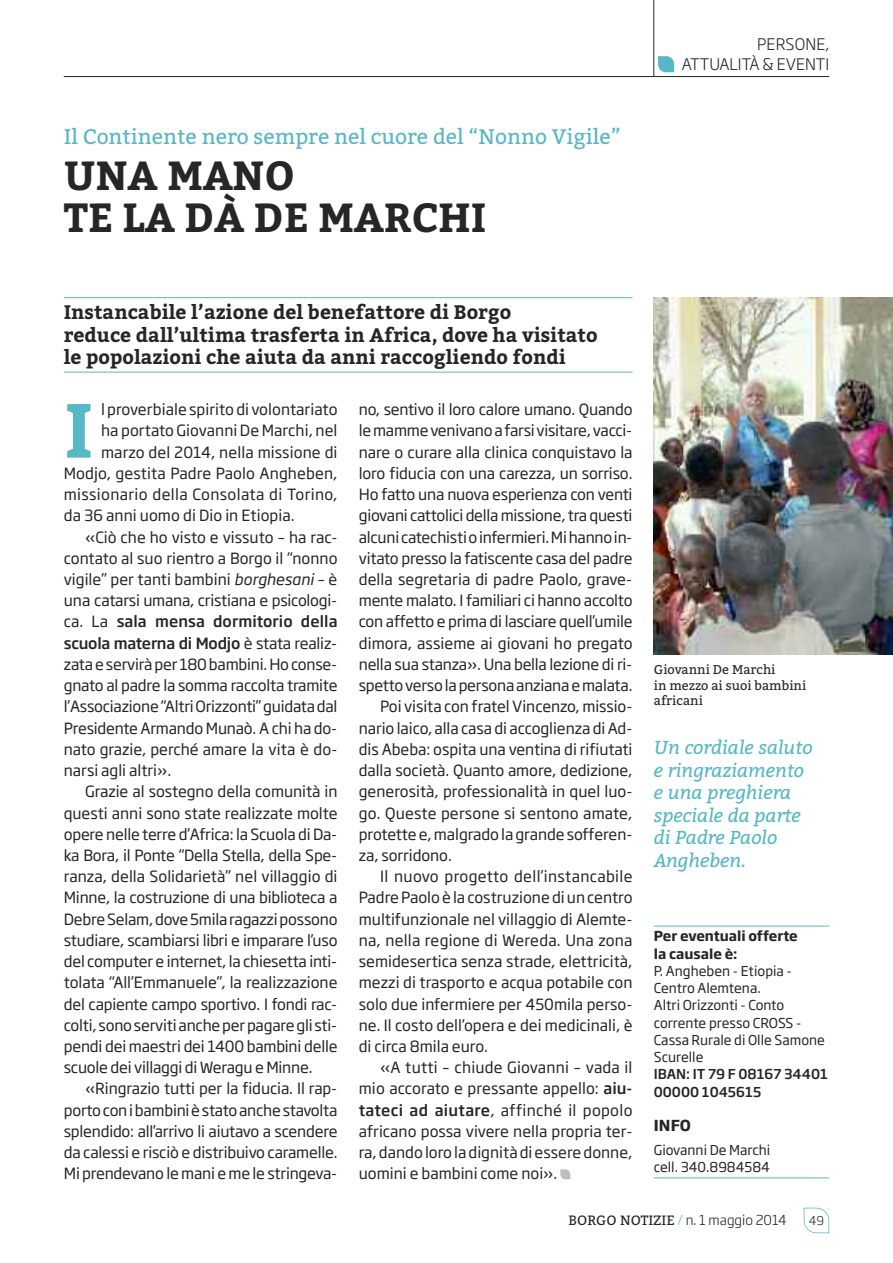
<style>
.page{position:relative;width:893px;height:1263px;background:#fff}
.page>*{position:absolute;margin:0;border:0;box-sizing:border-box;transform-origin:0 0}
.t1{font:700 76.35px "Bitter";color:#56b7c5}
.t2{font:700 40.5px/42px "Bitter";color:#272627}
.t3{font:21px "Bitter";color:#56b7c5}
.t4{font:700 19.5px/22.5px "Bitter";color:#272627}
.t5{font:italic 18.75px/22.5px "Bitter";color:#56b7c5}
.t6{font:300 15.75px/19.5px "Soho Gothic Std";letter-spacing:-.005em;color:#272627;text-align:right}
.t7{font:15.3px "Soho Gothic Std";letter-spacing:-.01em;color:#272627}
.t8{font:15.3px "Soho Gothic Std";letter-spacing:.02em;color:#272627}
.t9{font:15.3px "Soho Gothic Std";letter-spacing:.015em;color:#272627}
.t10{font:15.3px "Soho Gothic Std";letter-spacing:.025em;color:#272627}
.t11{font:500 15.3px "Soho Gothic Std";letter-spacing:-.015em;color:#272627}
.t12{font:15.3px "Soho Gothic Std";letter-spacing:.01em;color:#272627}
.t13{font:500 15.3px "Soho Gothic Std";letter-spacing:.005em;color:#272627}
.t14{font:700 15px "Soho Gothic Std";color:#272627}
.t15{font:13.5px/17.2px "Soho Gothic Std";color:#272627}
.t16{font:500 13.5px/17.2px "Soho Gothic Std";color:#272627}
.t17{font:700 13.5px/17.2px "Soho Gothic Std";color:#272627}
.t18{font:300 13.5px "Soho Gothic Std";color:#272627}
.t19{font:12.75px/15.8px "Bitter";color:#272627}
.t20{font:300 12px "Soho Gothic Std";color:#272627}
.s1{font-style:italic}
.s2{font-weight:400}
.s3{font-weight:500}
.s4{font-family:"Bitter";font-weight:400}
.s5{color:#56b7c5}
</style>
<div class="page">
<hr style="left:64px;top:76px;width:765px;height:1px;background:#272627">
<hr style="left:653px;top:0;width:1px;height:77px;background:#272627">
<svg style="left:658px;top:56px;width:16px;height:16px"></svg>
<svg style="left:804px;top:1208px;width:25px;height:25px"></svg>
<hr style="left:64px;top:297px;width:568px;height:1px;background:#56b7c5">
<hr style="left:64px;top:372px;width:568px;height:1px;background:#56b7c5">
<svg style="left:560px;top:1169px;width:10px;height:10px"></svg>
<hr style="left:654px;top:1177px;width:175px;height:1px;background:#56b7c5">
<hr style="left:654px;top:926px;width:175px;height:1px;background:#56b7c5">
<img style="left:654px;top:298px;width:239px;height:357px">
<h3 class="t3" style="left:64px;top:128px;width:558px">Il Continente nero sempre nel cuore del “Nonno Vigile”</h3>
<h2 class="t2" style="left:64px;top:158px;width:424px">UNA MANO<br>TE LA DÀ DE MARCHI</h2>
<p class="t6" style="left:682px;top:35px;width:149px">PERSONE,<br>ATTuALITà &amp; EVENTI</p>
<p class="t4" style="left:64px;top:303px;width:535px">Instancabile l’azione del benefattore di Borgo<br>reduce dall’ultima trasferta in Africa, dove ha visitato le popolazioni che aiuta da anni raccogliendo fondi</p>
<h1 class="t1" style="left:64px;top:398px;width:31px">I</h1>
<p class="t7" style="left:101px;top:401px;width:238px">lproverbialespiritodi volontariato</p>
<p class="t7" style="left:101px;top:422px;width:238px">ha portato giovanni De Marchi, nel</p>
<p class="t7" style="left:101px;top:443px;width:238px">marzo del 2014, nella missione di</p>
<p class="t7" style="left:64px;top:465px;width:275px">Modjo, gestita padre paolo Angheben,</p>
<p class="t10" style="left:64px;top:486px;width:275px">missionario della Consolata di Torino,</p>
<p class="t7" style="left:64px;top:507px;width:233px">da 36 anni uomo di Dio in Etiopia.</p>
<p class="t7" style="left:85px;top:528px;width:254px">«Ciò che ho visto e vissuto – ha rac-</p>
<p class="t7" style="left:64px;top:549px;width:275px">contato al suo rientro a Borgo il “nonno</p>
<p class="t7" style="left:64px;top:571px;width:275px">vigile” per tanti bambini <span class="s1">borghesani</span> – è</p>
<p class="t7" style="left:64px;top:592px;width:275px">una catarsi umana, cristiana e psicologi-</p>
<p class="t13" style="left:64px;top:613px;width:275px"><span class="s2">ca. La</span> sala mensa dormitorio della</p>
<p class="t11" style="left:64px;top:634px;width:275px">scuola materna di Modjo <span class="s2">è stata realiz-</span></p>
<p class="t7" style="left:64px;top:656px;width:275px">zataeserviràper180bambini.Hoconse-</p>
<p class="t7" style="left:64px;top:677px;width:275px">gnato al padre la somma raccolta tramite</p>
<p class="t7" style="left:64px;top:698px;width:275px">l’Associazione“AltriOrizzonti”guidatadal</p>
<p class="t7" style="left:64px;top:719px;width:275px">presidente Armando Munaò. A chi ha do-</p>
<p class="t7" style="left:64px;top:741px;width:275px">nato grazie, perché amare la vita è do-</p>
<p class="t7" style="left:64px;top:762px;width:109px">narsi agli altri».</p>
<p class="t7" style="left:85px;top:783px;width:254px">grazie al sostegno della comunità in</p>
<p class="t7" style="left:64px;top:804px;width:275px">questi anni sono state realizzate molte</p>
<p class="t7" style="left:64px;top:825px;width:275px">opere nelle terre d’Africa: la Scuola di Da-</p>
<p class="t7" style="left:64px;top:847px;width:275px">ka Bora, il ponte “Della Stella, della Spe-</p>
<p class="t7" style="left:64px;top:868px;width:275px">ranza, della Solidarietà” nel villaggio di</p>
<p class="t7" style="left:64px;top:889px;width:275px">Minne, la costruzione di una biblioteca a</p>
<p class="t7" style="left:64px;top:910px;width:275px">DebreSelam,dove5milaragazzipossono</p>
<p class="t7" style="left:64px;top:932px;width:275px">studiare, scambiarsi libri e imparare l’uso</p>
<p class="t7" style="left:64px;top:953px;width:275px">del computer e internet, la chiesetta inti-</p>
<p class="t7" style="left:64px;top:974px;width:275px">tolata “All’Emmanuele”, la realizzazione</p>
<p class="t7" style="left:64px;top:995px;width:275px">del capiente campo sportivo. I fondi rac-</p>
<p class="t7" style="left:64px;top:1016px;width:275px">colti,sonoservitiancheperpagareglisti-</p>
<p class="t7" style="left:64px;top:1038px;width:275px">pendi dei maestri dei 1400 bambini delle</p>
<p class="t7" style="left:64px;top:1059px;width:250px">scuole dei villaggi di Weragu e Minne.</p>
<p class="t7" style="left:85px;top:1080px;width:254px">«ringrazio tutti per la fiducia. Il rap-</p>
<p class="t7" style="left:64px;top:1101px;width:275px">portoconibambinièstatoanchestavolta</p>
<p class="t7" style="left:64px;top:1123px;width:275px">splendido: all’arrivo li aiutavo a scendere</p>
<p class="t7" style="left:64px;top:1144px;width:275px">da calessi e risciò e distribuivo caramelle.</p>
<p class="t7" style="left:64px;top:1165px;width:275px">Mi prendevano le mani e me le stringeva-</p>
<p class="t7" style="left:359px;top:401px;width:275px">no, sentivo il loro calore umano. Quando</p>
<p class="t7" style="left:359px;top:422px;width:275px">lemammevenivanoafarsivisitare,vacci-</p>
<p class="t7" style="left:359px;top:443px;width:275px">nare o curare alla clinica conquistavo la</p>
<p class="t7" style="left:359px;top:465px;width:275px">loro fiducia con una carezza, un sorriso.</p>
<p class="t7" style="left:359px;top:486px;width:275px">Ho fatto una nuova esperienza con venti</p>
<p class="t7" style="left:359px;top:507px;width:275px">giovani cattolicidellamissione, traquesti</p>
<p class="t7" style="left:359px;top:528px;width:275px">alcunicatechistioinfermieri.Mihannoin-</p>
<p class="t7" style="left:359px;top:549px;width:275px">vitato presso la fatiscente casa del padre</p>
<p class="t7" style="left:359px;top:571px;width:275px">della segretaria di padre paolo, grave-</p>
<p class="t7" style="left:359px;top:592px;width:275px">mente malato. I familiari ci hanno accolto</p>
<p class="t7" style="left:359px;top:613px;width:275px">con affetto e prima di lasciare quell’umile</p>
<p class="t7" style="left:359px;top:634px;width:275px">dimora, assieme ai giovani ho pregato</p>
<p class="t7" style="left:359px;top:656px;width:275px">nella sua stanza». Una bella lezione di ri-</p>
<p class="t7" style="left:359px;top:677px;width:275px">spettoversolapersonaanzianaemalata.</p>
<p class="t7" style="left:380px;top:698px;width:254px">poi visita con fratel Vincenzo, missio-</p>
<p class="t7" style="left:359px;top:719px;width:275px">nario laico, alla casa di accoglienza di Ad-</p>
<p class="t7" style="left:359px;top:741px;width:275px">dis Abeba: ospita una ventina di rifiutati</p>
<p class="t7" style="left:359px;top:762px;width:275px">dalla società. Quanto amore, dedizione,</p>
<p class="t7" style="left:359px;top:783px;width:275px">generosità, professionalità in quel luo-</p>
<p class="t12" style="left:359px;top:804px;width:275px">go. Queste persone si sentono amate,</p>
<p class="t7" style="left:359px;top:825px;width:275px">protettee,malgradolagrandesofferen-</p>
<p class="t7" style="left:359px;top:847px;width:95px">za, sorridono.</p>
<p class="t8" style="left:380px;top:868px;width:254px">Il nuovo progetto dell’instancabile</p>
<p class="t7" style="left:359px;top:889px;width:275px">padrepaoloèla costruzionediuncentro</p>
<p class="t7" style="left:359px;top:910px;width:275px">multifunzionale nel villaggio di Alemte-</p>
<p class="t9" style="left:359px;top:932px;width:275px">na, nella regione di Wereda. Una zona</p>
<p class="t7" style="left:359px;top:953px;width:275px">semidesertica senza strade, elettricità,</p>
<p class="t7" style="left:359px;top:974px;width:275px">mezzi di trasporto e acqua potabile con</p>
<p class="t7" style="left:359px;top:995px;width:275px">solo due infermiere per 450mila perso-</p>
<p class="t7" style="left:359px;top:1016px;width:275px">ne. Il costo dell’opera e dei medicinali, è</p>
<p class="t7" style="left:359px;top:1038px;width:131px">di circa 8mila euro.</p>
<p class="t9" style="left:380px;top:1059px;width:254px">«A tutti – chiude giovanni – vada il</p>
<p class="t7" style="left:359px;top:1080px;width:275px">mio accorato e pressante appello: <span class="s3">aiu-</span></p>
<p class="t8" style="left:359px;top:1101px;width:275px"><span class="s3">tateci ad aiutare</span>, affinché il popolo</p>
<p class="t7" style="left:359px;top:1123px;width:275px">africano possa vivere nella propria ter-</p>
<p class="t7" style="left:359px;top:1144px;width:275px">ra,dandoloroladignitàdiesseredonne,</p>
<p class="t7" style="left:359px;top:1165px;width:200px">uomini e bambini come noi».</p>
<p class="t19" style="left:654px;top:662px;width:154px">Giovanni De Marchi<br>in mezzo ai suoi bambini africani</p>
<p class="t5" style="left:654px;top:738px;width:160px">Un cordiale saluto e ringraziamento e una preghiera speciale da parte di Padre Paolo<br>Angheben.</p>
<p class="t17" style="left:654px;top:928px;width:146px">per eventuali offerte la causale è:</p>
<p class="t15" style="left:654px;top:962px;width:173px">p. Angheben - Etiopia -<br>Centro Alemtena.<br>Altri Orizzonti - Conto corrente presso CrOSS -<br>Cassa rurale di Olle Samone<br>Scurelle</p>
<p class="t16" style="left:654px;top:1066px;width:176px">IBAn: IT 79 F 08167 34401<br>00000 1045615</p>
<p class="t14" style="left:654px;top:1117px;width:39px">info</p>
<p class="t15" style="left:654px;top:1142px;width:118px">giovanni De Marchi cell. 340.8984584</p>
<p class="t18" style="left:568px;top:1212px;width:220px"><span class="s4">BORGO NOTIZIE</span> <span class="s5">/</span> n. 1 maggio 2014</p>
<p class="t20" style="left:809px;top:1213px;width:17px">49</p>
</div>
